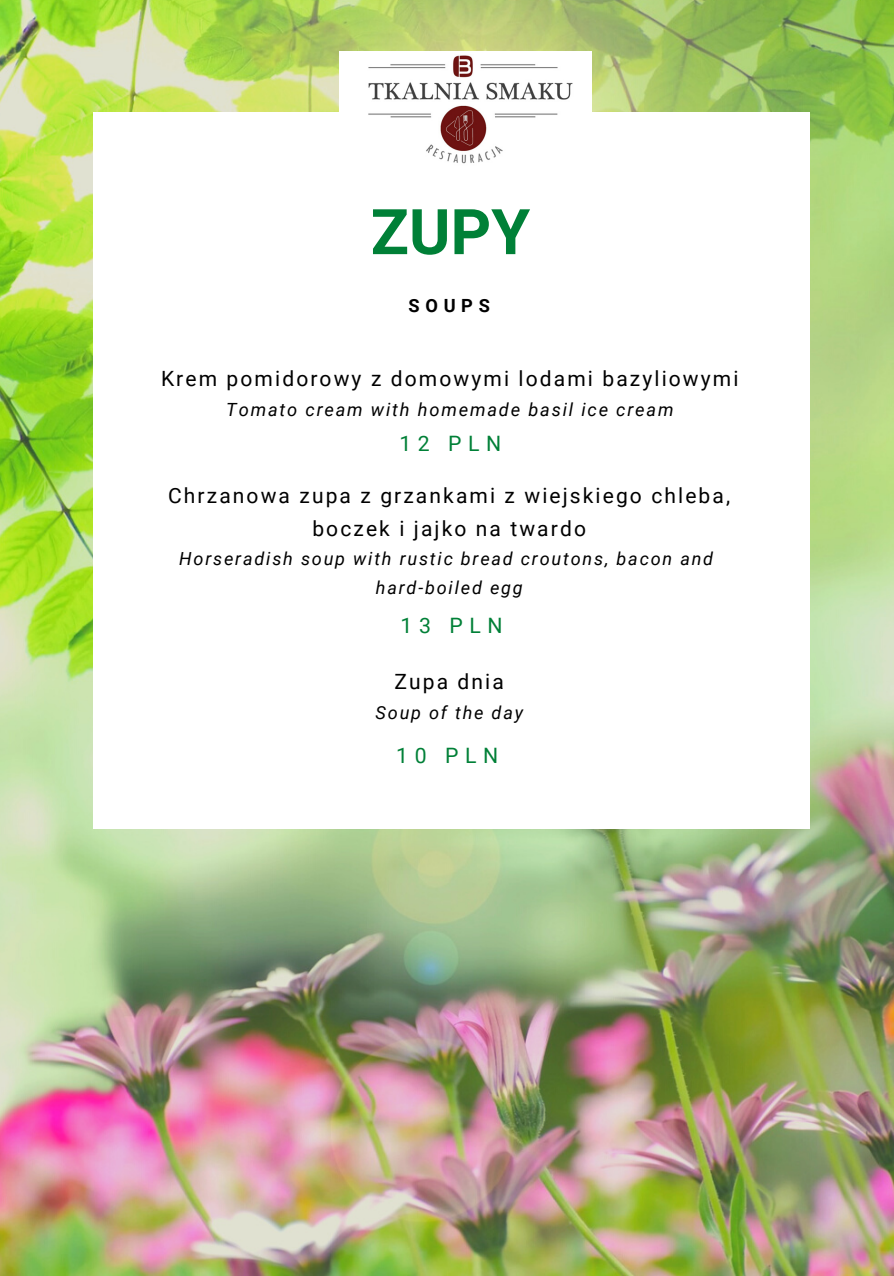
<style>
.page{position:relative;width:894px;height:1276px;background:#fff}
.page>*{position:absolute;margin:0;border:0;box-sizing:border-box;transform-origin:0 0}
.t1{font:700 63px "Roboto";color:#008037}
.t2{font:21.15px "Roboto";letter-spacing:.31em;color:#008037}
.t3{font:21px/32.8px "Roboto";letter-spacing:.1em;color:#000;text-align:center}
.t4{font:italic 18.15px "Roboto";letter-spacing:.1em;color:#000}
.t5{font:700 18.15px "Roboto";letter-spacing:.31em;color:#000}
.t6{font:italic 18px/28.5px "Roboto";letter-spacing:.1em;color:#000;text-align:center}
</style>
<div class="page">
<img style="left:0;top:0;width:893px;height:1276px">
<div style="left:93px;top:113px;width:716px;height:716px;background:#fff"></div>
<img style="left:339px;top:51px;width:252px;height:113px">
<h1 class="t1" style="left:370px;top:196px;width:161px">ZUPY</h1>
<p class="t5" style="left:408px;top:295px;width:83px">SOUPS</p>
<p class="t3" style="left:161px;top:362px;width:579px">Krem pomidorowy z domowymi lodami bazyliowymi</p>
<p class="t4" style="left:226px;top:399px;width:448px">Tomato cream with homemade basil ice cream</p>
<p class="t2" style="left:399px;top:431px;width:103px">12 PLN</p>
<p class="t3" style="left:168px;top:479px;width:563px">Chrzanowa zupa z grzankami z wiejskiego chleba, boczek i jajko na twardo</p>
<p class="t6" style="left:179px;top:545px;width:535px">Horseradish soup with rustic bread croutons, bacon and hard-boiled egg</p>
<p class="t2" style="left:400px;top:614px;width:103px">13 PLN</p>
<p class="t3" style="left:394px;top:665px;width:111px">Zupa dnia</p>
<p class="t6" style="left:375px;top:698px;width:149px">Soup of the day</p>
<p class="t2" style="left:396px;top:743px;width:103px">10 PLN</p>
</div>
